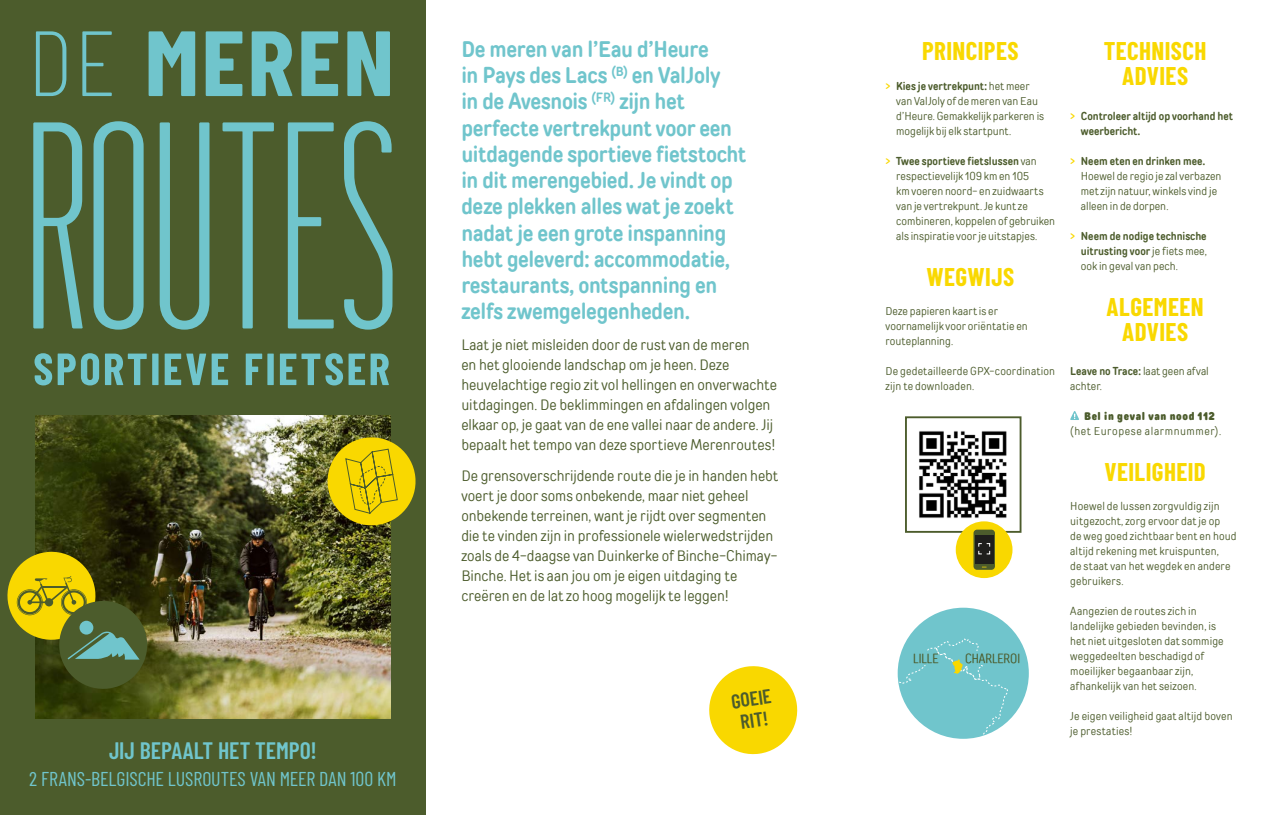
<style>
.page{position:relative;width:1276px;height:815px;background:#fff}
.page>*{position:absolute;margin:0;border:0;box-sizing:border-box;transform-origin:0 0}
.t1{font:700 25px/25px "Barlow Condensed";letter-spacing:.015em;color:#f9d800;text-align:center}
.t2{font:600 23.75px "Barlow Condensed";color:#70c5cc}
.t3{font:700 22.5px/26.2px "TT Rounds Condensed";letter-spacing:-.015em;color:#70c5cc}
.t4{font:20px "Barlow Condensed";letter-spacing:-.005em;color:#70c5cc}
.t5{font:600 20px/21.2px "Barlow Condensed";color:#4c5c2c;text-align:center}
.t6{font:15px/20px "TT Rounds Condensed";letter-spacing:-.005em;color:#4c5c2c}
.t7{font:13.38px "TT Rounds Neue Comp";color:#4c5c2c}
.t8{font:11.25px/15px "TT Rounds Condensed";letter-spacing:.01em;color:#4c5c2c}
.t9{font:700 11.25px/15px "TT Rounds Condensed";color:#4c5c2c}
.t10{font:11.25px "TT Rounds Condensed";letter-spacing:.05em;color:#4c5c2c}
.t11{font:900 11.25px "TT Rounds Condensed";letter-spacing:.05em;color:#4c5c2c}
.s1{font-weight:700}
.s2{font-weight:400}
</style>
<div class="page">
<div style="left:0;top:0;width:425px;height:815px;background:#4c5c2c"></div>
<img style="left:36px;top:415px;width:354px;height:304px">
<svg style="left:325px;top:435px;width:91px;height:93px"></svg>
<svg style="left:7px;top:546px;width:146px;height:148px"></svg>
<svg style="left:33px;top:122px;width:50px;height:206px"></svg>
<svg style="left:93px;top:121px;width:51px;height:209px"></svg>
<svg style="left:160px;top:122px;width:49px;height:208px"></svg>
<svg style="left:222px;top:122px;width:52px;height:206px"></svg>
<svg style="left:288px;top:122px;width:46px;height:206px"></svg>
<svg style="left:344px;top:121px;width:48px;height:209px"></svg>
<svg style="left:36px;top:31px;width:354px;height:65px"></svg>
<svg style="left:35px;top:353px;width:354px;height:32px"></svg>
<svg style="left:1070px;top:411px;width:9px;height:9px"></svg>
<img style="left:919px;top:431px;width:88px;height:99px">
<div style="left:905px;top:416px;width:116px;height:117px;border:2px solid #4c5c2c"></div>
<div style="left:955px;top:521px;width:57px;height:57px;background:#f9d800;border-radius:50%"></div>
<svg style="left:973px;top:530px;width:22px;height:40px"></svg>
<svg style="left:709px;top:666px;width:89px;height:89px"></svg>
<div style="left:897px;top:608px;width:132px;height:131px;background:#70c5cc;border-radius:50%"></div>
<svg style="left:897px;top:638px;width:112px;height:101px"></svg>
<h2 class="t2" style="left:109px;top:734px;width:209px">JIJ BEPAALT HET TEMPO!</h2>
<h3 class="t4" style="left:29px;top:764px;width:369px">2 FRANS-BELGISCHE LUSROUTES VAN MEER DAN 100 KM</h3>
<p class="t3" style="left:461px;top:36px;width:286px">De meren van l’Eau d’Heure<br>in Pays des Lacs <sup>(B)</sup> en ValJoly<br>in de Avesnois <sup>(FR)</sup> zijn het perfecte vertrekpunt voor een uitdagende sportieve fietstocht in dit merengebied. Je vindt op deze plekken alles wat je zoekt nadat je een grote inspanning hebt geleverd: accommodatie, restaurants, ontspanning en zelfs zwemgelegenheden.</p>
<p class="t6" style="left:461px;top:334px;width:317px">Laat je niet misleiden door de rust van de meren<br>en het glooiende landschap om je heen. Deze heuvelachtige regio zit vol hellingen en onverwachte uitdagingen. De beklimmingen en afdalingen volgen elkaar op, je gaat van de ene vallei naar de andere. Jij bepaalt het tempo van deze sportieve Merenroutes!</p>
<p class="t6" style="left:461px;top:465px;width:318px">De grensoverschrijdende route die je in handen hebt voert je door soms onbekende, maar niet geheel onbekende terreinen, want je rijdt over segmenten die te vinden zijn in professionele wielerwedstrijden zoals de 4-daagse van Duinkerke of Binche-Chimay-Binche. Het is aan jou om je eigen uitdaging te creëren en de lat zo hoog mogelijk te leggen!</p>
<h3 class="t5" style="left:730px;top:690px;width:42px;rotate:-8deg">GOEIE<br>RIT!</h3>
<h1 class="t1" style="left:922px;top:38px;width:98px">PRINCIPES</h1>
<p class="t8" style="left:896px;top:78px;width:150px"><span class="s1">Kies je vertrekpunt:</span> het meer van ValJoly of de meren van Eau d’Heure. Gemakkelijk parkeren is mogelijk bij elk startpunt.</p>
<p class="t8" style="left:896px;top:153px;width:161px"><span class="s1">Twee sportieve fietslussen</span> van respectievelijk 109 km en 105<br>km voeren noord- en zuidwaarts van je vertrekpunt. Je kunt ze combineren, koppelen of gebruiken als inspiratie voor je uitstapjes.</p>
<h1 class="t1" style="left:926px;top:263px;width:89px">WEGWIJS</h1>
<p class="t8" style="left:885px;top:303px;width:144px">Deze papieren kaart is er voornamelijk voor oriëntatie en routeplanning.</p>
<p class="t8" style="left:885px;top:363px;width:171px">De gedetailleerde GPX-coordination zijn te downloaden.</p>
<p class="t7" style="left:913px;top:649px;width:27px">LILLE</p>
<p class="t7" style="left:965px;top:650px;width:57px">CHARLEROI</p>
<h1 class="t1" style="left:1103px;top:38px;width:104px">TECHNISCH<br>ADVIES</h1>
<p class="t9" style="left:1081px;top:108px;width:154px">Controleer altijd op voorhand het weerbericht.</p>
<p class="t9" style="left:1081px;top:153px;width:126px">Neem eten en drinken mee.</p>
<p class="t8" style="left:1081px;top:168px;width:142px">Hoewel de regio je zal verbazen met zijn natuur, winkels vind je alleen in de dorpen.</p>
<p class="t9" style="left:1081px;top:228px;width:127px;text-align:justify">Neem de nodige technische uitrusting voor <span class="s2">je fiets mee, ook in geval van pech.</span></p>
<h1 class="t1" style="left:1106px;top:293px;width:98px">ALGEMEEN<br>ADVIES</h1>
<p class="t8" style="left:1070px;top:363px;width:140px"><span class="s1">Leave no Trace:</span> laat geen afval achter.</p>
<p class="t11" style="left:1084px;top:408px;width:132px">Bel in geval van nood 112</p>
<p class="t10" style="left:1070px;top:424px;width:152px">(het Europese alarmnummer).</p>
<h1 class="t1" style="left:1104px;top:458px;width:103px">VEILIGHEID</h1>
<p class="t8" style="left:1070px;top:498px;width:168px">Hoewel de lussen zorgvuldig zijn uitgezocht, zorg ervoor dat je op<br>de weg goed zichtbaar bent en houd altijd rekening met kruispunten,<br>de staat van het wegdek en andere gebruikers.</p>
<p class="t8" style="left:1070px;top:603px;width:155px">Aangezien de routes zich in landelijke gebieden bevinden, is het niet uitgesloten dat sommige weggedeelten beschadigd of moeilijker begaanbaar zijn, afhankelijk van het seizoen.</p>
<p class="t8" style="left:1070px;top:708px;width:164px">Je eigen veiligheid gaat altijd boven je prestaties!</p>
</div>
